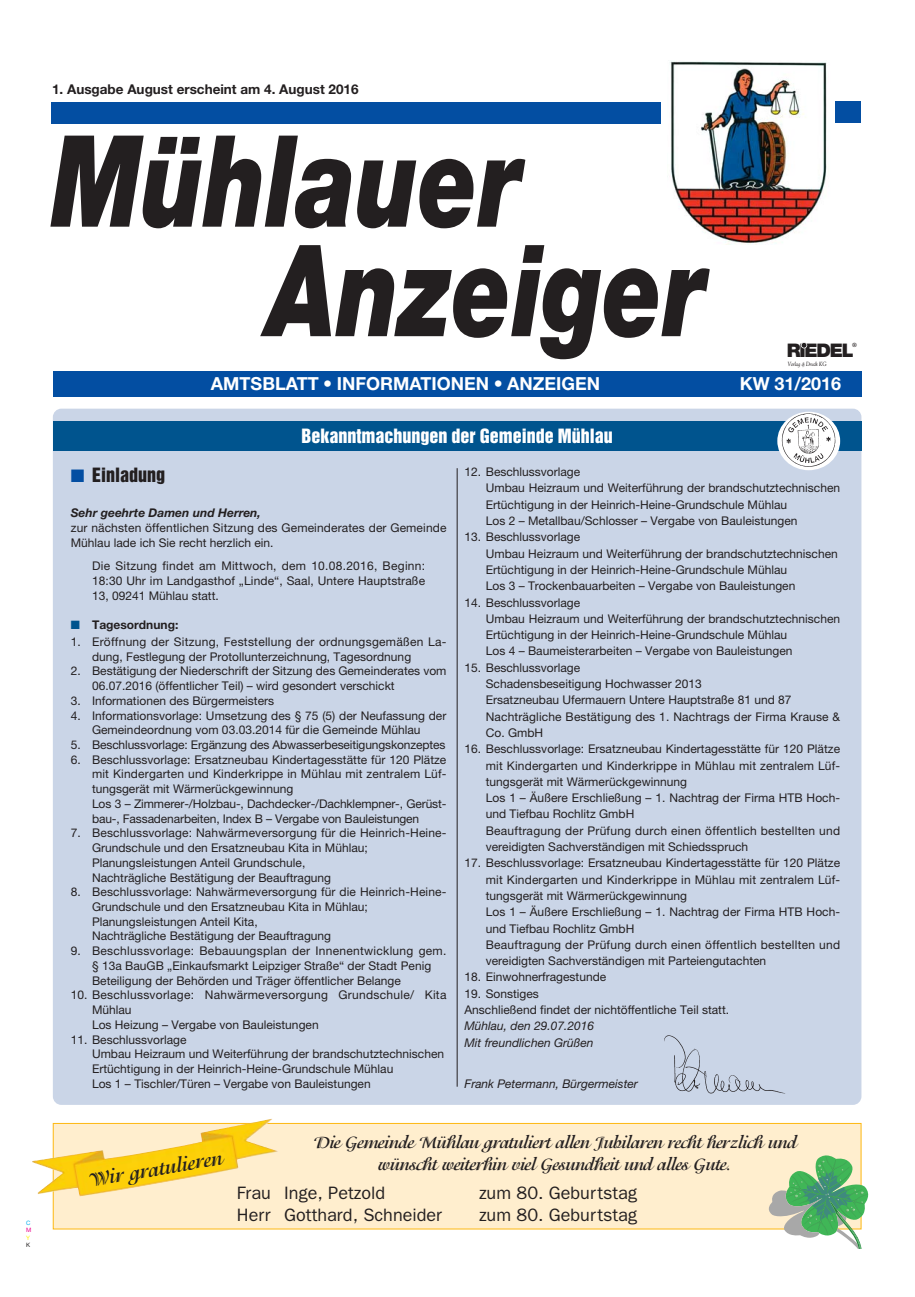
<style>
.page{position:relative;width:915px;height:1297px;background:#fff}
.page>*{position:absolute;margin:0;border:0;box-sizing:border-box;transform-origin:0 0}
.t1{font:italic 900 127.5px/109.5px "Helvetica Neue";color:#231f20;scale:.75 1}
.t2{font:700 20.7px "Isadora";color:#231f20}
.t3{font:900 18.75px "Helvetica Neue";letter-spacing:-.065em;color:#231f20}
.t4{font:700 18px/21.6px "Isadora";letter-spacing:-.02em;color:#231f20;text-align:center}
.t5{font:18px "Franklin Gothic";color:#231f20}
.t6{font:700 18px "Helvetica Neue";color:#fff}
.t7{font:18px "Helvetica Inserat";color:#fff}
.t8{font:18px "Helvetica Inserat";color:#231f20}
.t9{font:700 13.5px "Helvetica Neue";color:#231f20}
.t10{font:12px/16.4px "Helvetica Neue";color:#231f20}
.t11{font:12px/14.7px "Helvetica Neue";letter-spacing:.02em;color:#231f20}
.t12{font:italic 12px/16.4px "Helvetica Neue";color:#231f20}
.t13{font:italic 700 12px "Helvetica Neue";color:#231f20}
.t14{font:700 12px "Helvetica Neue";color:#231f20}
.t15{font:6px "Aet Ita";color:#231f20;scale:.9 1}
.t16{font:6px "Helvetica Neue";color:#00adef}
.t17{font:6px "Helvetica Neue";color:#ec008c}
.t18{font:6px "Helvetica Neue";color:#fff200}
.t19{font:6px "Helvetica Neue";color:#231f20}
.t20{font:italic 700 6px "Times Europa";color:#231f20}
.s1{color:#034ea2}
.s2{color:#00548e}
</style>
<div class="page">
<img style="left:670px;top:61px;width:157px;height:184px">
<div style="left:51px;top:102px;width:609px;height:21px;background:#034ea2"></div>
<div style="left:800px;top:342px;width:7px;height:6px;border:2px solid #fff;border-radius:50%"></div>
<div style="left:835px;top:101px;width:25px;height:22px;background:#034ea2"></div>
<div style="left:53px;top:371px;width:808px;height:26px;background:#034ea2"></div>
<div style="left:53px;top:409px;width:808px;height:696px;background:#cad5e7;border-radius:9px"></div>
<img style="left:664px;top:1035px;width:122px;height:59px">
<div style="left:53px;top:421px;width:808px;height:30px;background:#00548e"></div>
<div style="left:53px;top:1123px;width:807px;height:106px;background:#ffeece"></div>
<div style="left:53px;top:1123px;width:808px;height:106px;border:1px solid #fdb813"></div>
<svg style="left:777px;top:412px;width:62px;height:58px"></svg>
<img style="left:779px;top:413px;width:55px;height:54px">
<svg style="left:768px;top:1152px;width:100px;height:97px"></svg>
<img style="left:32px;top:1119px;width:246px;height:77px">
<hr style="left:456px;top:468px;width:1px;height:619px;background:#231f20">
<p class="t16" style="left:26px;top:1221px;width:6px">C</p>
<p class="t17" style="left:26px;top:1228px;width:7px">M</p>
<p class="t18" style="left:26px;top:1235px;width:5px">Y</p>
<p class="t19" style="left:26px;top:1242px;width:6px">K</p>
<p class="t9" style="left:52px;top:84px;width:308px">1. Ausgabe August erscheint am 4. August 2016</p>
<h1 class="t1" style="left:268px;top:137px;width:585px;text-indent:-216px">Mühlauer<br>Anzeiger</h1>
<p class="t20" style="left:851px;top:343px;width:6px">®</p>
<h3 class="t3" style="left:786px;top:344px;width:68px">RIEDEL</h3>
<p class="t15" style="left:787px;top:361px;width:45px">Verlag &amp; Druck KG</p>
<h3 class="t6" style="left:211px;top:377px;width:390px">AMTSBLATT • INFORMATIONEN • ANZEIGEN</h3>
<h3 class="t6" style="left:739px;top:377px;width:103px">KW 31/2016</h3>
<h3 class="t7" style="left:301px;top:428px;width:313px">Bekanntmachungen der Gemeinde Mühlau</h3>
<h3 class="t8" style="left:71px;top:467px;width:96px"><span class="s1">■</span> Einladung</h3>
<p class="t13" style="left:71px;top:509px;width:191px">Sehr geehrte Damen und Herren,</p>
<p class="t10" style="left:71px;top:522px;width:377px;line-height:14.7px">zur nächsten öffentlichen Sitzung des Gemeinderates der Gemeinde<br>Mühlau lade ich Sie recht herzlich ein.</p>
<p class="t10" style="left:92px;top:560px;width:334px;line-height:14.7px;text-align:justify">Die Sitzung findet am Mittwoch, dem 10.08.2016, Beginn:<br>18:30 Uhr im Landgasthof „Linde“, Saal, Untere Hauptstraße 13, 09241 Mühlau statt.</p>
<p class="t14" style="left:71px;top:620px;width:109px"><span class="s2">■</span> Tagesordnung:</p>
<p class="t10" style="left:92px;top:635px;width:356px;line-height:14.7px;text-indent:-21px">1. Eröffnung der Sitzung, Feststellung der ordnungsgemäßen La&shy;dung, Festlegung der Protollunterzeichnung, Tagesordnung</p>
<p class="t10" style="left:92px;top:665px;width:356px;line-height:14.7px;text-indent:-21px">2. Bestätigung der Niederschrift der Sitzung des Gemeinderates vom<br>06.07.2016 (öffentlicher Teil) – wird gesondert verschickt</p>
<p class="t10" style="left:71px;top:693px;width:205px">3. Informationen des Bürgermeisters</p>
<p class="t10" style="left:71px;top:709px;width:377px;line-height:14.7px;text-align:center">4. Informationsvorlage: Umsetzung des § 75 (5) der Neufassung der<br>Gemeindeordnung vom 03.03.2014 für die Gemeinde Mühlau</p>
<p class="t10" style="left:71px;top:738px;width:376px">5. Beschlussvorlage: Ergänzung des Abwasserbeseitigungskonzeptes</p>
<p class="t10" style="left:92px;top:753px;width:356px;line-height:14.7px;text-indent:-21px">6. Beschlussvorlage: Ersatzneubau Kindertagesstätte für 120 Plätze mit Kindergarten und Kinderkrippe in Mühlau mit zentralem Lüf&shy;tungsgerät mit Wärmerückgewinnung<br>Los 3 – Zimmerer-/Holzbau-, Dachdecker-/Dachklempner-, Gerüst&shy;bau-, Fassadenarbeiten, Index B – Vergabe von Bauleistungen</p>
<p class="t10" style="left:92px;top:827px;width:356px;line-height:14.7px;text-indent:-21px">7. Beschlussvorlage: Nahwärmeversorgung für die Heinrich-Heine-Grundschule und den Ersatzneubau Kita in Mühlau; Planungsleistungen Anteil Grundschule,<br>Nachträgliche Bestätigung der Beauftragung</p>
<p class="t10" style="left:92px;top:886px;width:356px;line-height:14.7px;text-indent:-21px">8. Beschlussvorlage: Nahwärmeversorgung für die Heinrich-Heine-Grundschule und den Ersatzneubau Kita in Mühlau; Planungsleistungen Anteil Kita,<br>Nachträgliche Bestätigung der Beauftragung</p>
<p class="t10" style="left:92px;top:945px;width:356px;line-height:14.7px;text-indent:-21px">9. Beschlussvorlage: Bebauungsplan der Innenentwicklung gem. § 13a BauGB „Einkaufsmarkt Leipziger Straße“ der Stadt Penig<br>Beteiligung der Behörden und Träger öffentlicher Belange</p>
<p class="t11" style="left:92px;top:989px;width:356px;text-indent:-21px">10. Beschlussvorlage: Nahwärmeversorgung Grundschule/ Kita<br>Mühlau<br>Los Heizung – Vergabe von Bauleistungen</p>
<p class="t10" style="left:92px;top:1033px;width:353px;line-height:14.7px;text-indent:-21px">11. Beschlussvorlage<br>Umbau Heizraum und Weiterführung der brandschutztechnischen Ertüchtigung in der Heinrich-Heine-Grundschule Mühlau<br>Los 1 – Tischler/Türen – Vergabe von Bauleistungen</p>
<p class="t10" style="left:485px;top:465px;width:356px;text-indent:-21px">12. Beschlussvorlage<br>Umbau Heizraum und Weiterführung der brandschutztechnischen Ertüchtigung in der Heinrich-Heine-Grundschule Mühlau<br>Los 2 – Metallbau/Schlosser – Vergabe von Bauleistungen</p>
<p class="t10" style="left:485px;top:530px;width:353px;text-indent:-21px">13. Beschlussvorlage<br>Umbau Heizraum und Weiterführung der brandschutztechnischen Ertüchtigung in der Heinrich-Heine-Grundschule Mühlau<br>Los 3 – Trockenbauarbeiten – Vergabe von Bauleistungen</p>
<p class="t10" style="left:485px;top:595px;width:356px;text-indent:-21px">14. Beschlussvorlage<br>Umbau Heizraum und Weiterführung der brandschutztechnischen Ertüchtigung in der Heinrich-Heine-Grundschule Mühlau<br>Los 4 – Baumeisterarbeiten – Vergabe von Bauleistungen</p>
<p class="t10" style="left:485px;top:660px;width:356px;text-indent:-21px">15. Beschlussvorlage<br>Schadensbeseitigung Hochwasser 2013<br>Ersatzneubau Ufermauern Untere Hauptstraße 81 und 87<br>Nachträgliche Bestätigung des 1. Nachtrags der Firma Krause &amp; Co. GmbH</p>
<p class="t10" style="left:485px;top:742px;width:356px;text-indent:-21px">16. Beschlussvorlage: Ersatzneubau Kindertagesstätte für 120 Plätze mit Kindergarten und Kinderkrippe in Mühlau mit zentralem Lüf&shy;tungsgerät mit Wärmerückgewinnung<br>Los 1 – Äußere Erschließung – 1. Nachtrag der Firma HTB Hoch&shy;und Tiefbau Rochlitz GmbH<br>Beauftragung der Prüfung durch einen öffentlich bestellten und vereidigten Sachverständigen mit Schiedsspruch</p>
<p class="t10" style="left:485px;top:856px;width:356px;text-indent:-21px">17. Beschlussvorlage: Ersatzneubau Kindertagesstätte für 120 Plätze mit Kindergarten und Kinderkrippe in Mühlau mit zentralem Lüf&shy;tungsgerät mit Wärmerückgewinnung<br>Los 1 – Äußere Erschließung – 1. Nachtrag der Firma HTB Hoch&shy;und Tiefbau Rochlitz GmbH<br>Beauftragung der Prüfung durch einen öffentlich bestellten und vereidigten Sachverständigen mit Parteiengutachten</p>
<p class="t10" style="left:464px;top:970px;width:143px">18. Einwohnerfragestunde</p>
<p class="t10" style="left:464px;top:986px;width:266px">19. Sonstiges<br>Anschließend findet der nichtöffentliche Teil statt.</p>
<p class="t12" style="left:464px;top:1019px;width:131px">Mühlau, den 29.07.2016<br>Mit freundlichen Grüßen</p>
<p class="t12" style="left:464px;top:1076px;width:175px">Frank Petermann, Bürgermeister</p>
<h2 class="t2" style="left:87px;top:1172px;width:138px;rotate:-10deg">Wir gratulieren</h2>
<h3 class="t4" style="left:313px;top:1133px;width:484px">Die Gemeinde Mühlau gratuliert allen Jubilaren recht herzlich und wünscht weiterhin viel Gesundheit und alles Gute.</h3>
<h3 class="t5" style="left:237px;top:1187px;width:150px">Frau Inge, Petzold</h3>
<h3 class="t5" style="left:479px;top:1187px;width:159px">zum 80. Geburtstag</h3>
<h3 class="t5" style="left:237px;top:1208px;width:206px">Herr Gotthard, Schneider</h3>
<h3 class="t5" style="left:479px;top:1208px;width:159px">zum 80. Geburtstag</h3>
</div>
